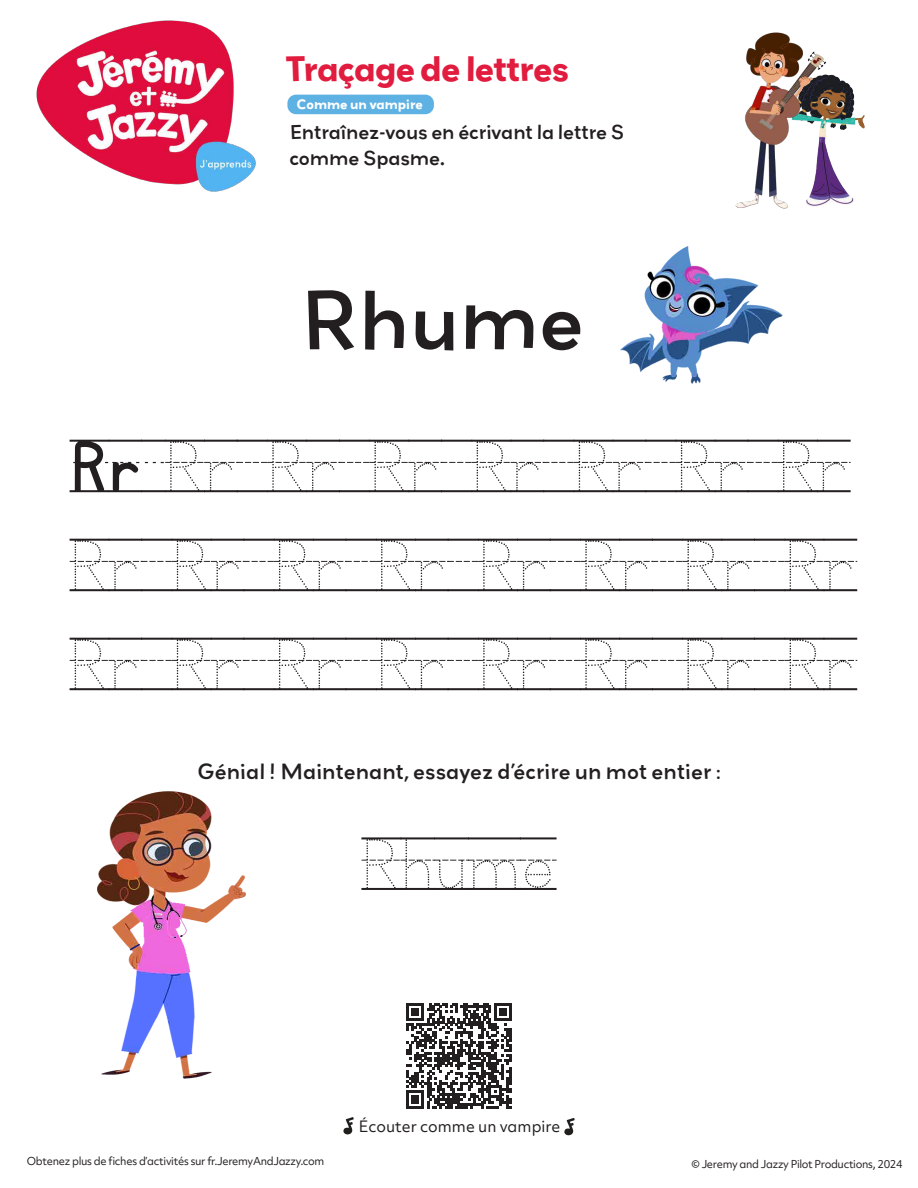
<style>
.page{position:relative;width:918px;height:1188px;background:#fff}
.page>*{position:absolute;margin:0;border:0;box-sizing:border-box;transform-origin:0 0}
.t1{font:82.5px/99px "KG Primary Dots Lined";color:#231f20;text-align:justify}
.t2{font:500 73.5px "Grenadine MVB";color:#231f20}
.t3{font:700 31.5px "Grenadine MVB";letter-spacing:-.03em;color:#e11c3e}
.t4{font:500 19.5px "Grenadine MVB";color:#231f20}
.t5{font:500 18px/25.5px "Grenadine MVB";letter-spacing:-.01em;color:#231f20}
.t6{font:15px "Objektiv Mk 2";color:#231f20}
.t7{font:700 12px "Grenadine MVB";color:#fff}
.t8{font:10.5px "Objektiv Mk 2";letter-spacing:-.03em;color:#231f20}
.s1{font-family:"KG Primary Penmanship Lined"}
</style>
<div class="page">
<img style="left:840px;top:80px;width:25px;height:125px">
<img style="left:735px;top:32px;width:105px;height:177px">
<img style="left:621px;top:246px;width:161px;height:138px">
<img style="left:98px;top:791px;width:148px;height:287px">
<svg style="left:343px;top:1117px;width:11px;height:18px"></svg>
<svg style="left:564px;top:1118px;width:11px;height:17px"></svg>
<img style="left:36px;top:20px;width:220px;height:172px">
<div style="left:287px;top:95px;width:147px;height:19px;background:#5eb1e3;border-radius:9px"></div>
<svg style="left:406px;top:1003px;width:106px;height:105px"></svg>
<h3 class="t3" style="left:285px;top:46px;width:286px">Traçage de lettres</h3>
<h3 class="t5" style="left:289px;top:119px;width:337px">Entraînez-vous en écrivant la lettre S comme Spasme.</h3>
<p class="t7" style="left:297px;top:95px;width:128px">Comme un vampire</p>
<p class="t7" style="left:298px;top:95px;width:111px">Faites le vampire</p>
<h2 class="t2" style="left:299px;top:267px;width:286px">Rhume</h2>
<h1 class="t1" style="left:70px;top:419px;width:788px"><span class="s1">Rr</span> RR RR RR RR RR RR RR RR RR RR RR RR RR RR RR RR RR RR RR RR RR RR RR</h1>
<h3 class="t4" style="left:197px;top:758px;width:525px">Génial ! Maintenant, essayez d’écrire un mot entier :</h3>
<h1 class="t1" style="left:362px;top:817px;width:195px">RHUME</h1>
<h3 class="t6" style="left:359px;top:1116px;width:203px">Écouter comme un vampire</h3>
<p class="t8" style="left:27px;top:1154px;width:299px">Obtenez plus de fiches d’activités sur fr.JeremyAndJazzy.com</p>
<p class="t8" style="left:691px;top:1157px;width:213px">© Jeremy and Jazzy Pilot Productions, 2024</p>
</div>
